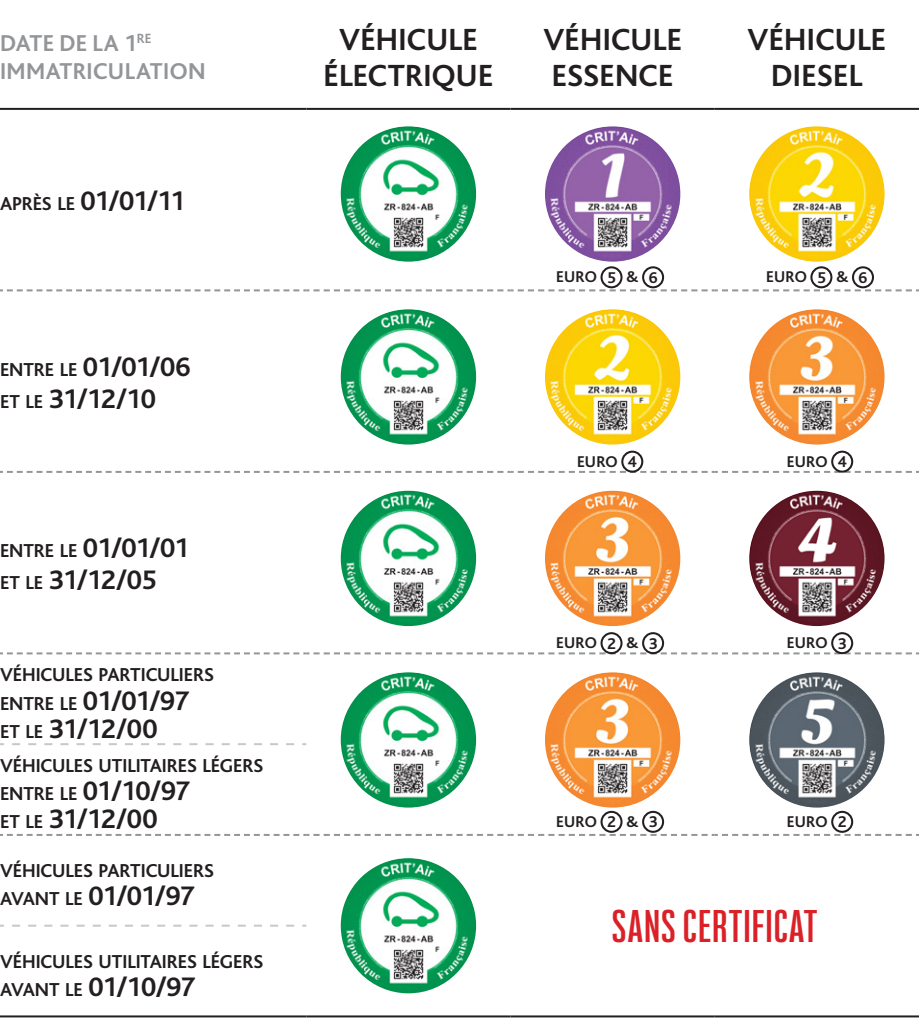
<style>
.page{position:relative;width:919px;height:1021px;background:#fff}
.page>*{position:absolute;margin:0;border:0;box-sizing:border-box;transform-origin:0 0}
.t1{font:700 40px "Bw Stretch";letter-spacing:.02em;color:#da2128}
.t2{font:700 32px/36px "Bliss";letter-spacing:.01em;color:#231f20;text-align:center}
.t3{font:700 28px/32px "Bliss";letter-spacing:-.04em;color:#231f20}
.t4{font:700 24px/28px "Bliss";letter-spacing:.015em;color:#939598}
.t5{font:700 19.6px/28px "Bliss";letter-spacing:-.005em;color:#231f20}
.t6{font:700 16.4px "Bliss";letter-spacing:.01em;color:#231f20}
.s1{font-size:19.6px}
.s2{font-size:28px}
</style>
<div class="page">
<hr style="left:306px;top:1015px;width:204px;height:2px;background:#231f20">
<hr style="left:510px;top:1015px;width:204px;height:2px;background:#231f20">
<hr style="left:714px;top:1015px;width:204px;height:2px;background:#231f20">
<svg style="left:0;top:289px;width:918px;height:2px"></svg>
<svg style="left:0;top:471px;width:918px;height:2px"></svg>
<svg style="left:0;top:652px;width:918px;height:2px"></svg>
<svg style="left:0;top:834px;width:918px;height:2px"></svg>
<hr style="left:0;top:108px;width:306px;height:2px;background:#231f20">
<hr style="left:306px;top:108px;width:204px;height:2px;background:#231f20">
<hr style="left:510px;top:108px;width:204px;height:2px;background:#231f20">
<hr style="left:714px;top:108px;width:204px;height:2px;background:#231f20">
<hr style="left:0;top:1015px;width:306px;height:2px;background:#231f20">
<svg style="left:12px;top:924px;width:294px;height:2px"></svg>
<svg style="left:12px;top:743px;width:294px;height:2px"></svg>
<img style="left:341px;top:126px;width:135px;height:136px;border-radius:68px">
<img style="left:545px;top:126px;width:135px;height:136px;border-radius:68px">
<img style="left:749px;top:126px;width:135px;height:136px;border-radius:68px">
<img style="left:341px;top:309px;width:135px;height:135px;border-radius:68px">
<img style="left:545px;top:309px;width:135px;height:135px;border-radius:68px">
<img style="left:749px;top:309px;width:135px;height:135px;border-radius:68px">
<img style="left:341px;top:490px;width:135px;height:136px;border-radius:68px">
<img style="left:545px;top:490px;width:135px;height:136px;border-radius:68px">
<img style="left:749px;top:490px;width:135px;height:136px;border-radius:68px">
<img style="left:341px;top:672px;width:135px;height:135px;border-radius:68px">
<img style="left:545px;top:672px;width:135px;height:135px;border-radius:68px">
<img style="left:749px;top:672px;width:135px;height:135px;border-radius:68px">
<img style="left:341px;top:858px;width:135px;height:135px;border-radius:68px">
<div style="left:600px;top:266px;width:22px;height:22px;border:2px solid #231f20;border-radius:50%"></div>
<div style="left:642px;top:266px;width:22px;height:22px;border:2px solid #231f20;border-radius:50%"></div>
<div style="left:621px;top:450px;width:22px;height:22px;border:2px solid #231f20;border-radius:50%"></div>
<div style="left:600px;top:632px;width:22px;height:22px;border:2px solid #231f20;border-radius:50%"></div>
<div style="left:642px;top:632px;width:22px;height:22px;border:2px solid #231f20;border-radius:50%"></div>
<div style="left:600px;top:810px;width:22px;height:22px;border:2px solid #231f20;border-radius:50%"></div>
<div style="left:642px;top:810px;width:22px;height:22px;border:2px solid #231f20;border-radius:50%"></div>
<div style="left:810px;top:266px;width:22px;height:22px;border:2px solid #231f20;border-radius:50%"></div>
<div style="left:851px;top:266px;width:22px;height:22px;border:2px solid #231f20;border-radius:50%"></div>
<div style="left:831px;top:450px;width:22px;height:22px;border:2px solid #231f20;border-radius:50%"></div>
<div style="left:831px;top:632px;width:22px;height:22px;border:2px solid #231f20;border-radius:50%"></div>
<div style="left:831px;top:810px;width:22px;height:22px;border:2px solid #231f20;border-radius:50%"></div>
<p class="t4" style="left:0;top:29px;width:207px">DATE DE LA 1<sup>RE<br></sup>IMMATRICULATION</p>
<p class="t2" style="left:323px;top:22px;width:171px">VÉHICULE<br>ÉLECTRIQUE</p>
<p class="t2" style="left:543px;top:22px;width:140px;text-align:left">VÉHICULE<br>ESSENCE</p>
<p class="t2" style="left:747px;top:22px;width:140px">VÉHICULE<br>DIESEL</p>
<p class="t3" style="left:0;top:186px;width:187px"><span class="s1">APRÈS LE</span> 01/01/11</p>
<p class="t3" style="left:0;top:351px;width:192px"><span class="s1">ENTRE LE</span> 01/01/06<br><span class="s1">ET LE</span> 31/12/10</p>
<p class="t3" style="left:0;top:533px;width:191px"><span class="s1">ENTRE LE</span> 01/01/01<br><span class="s1">ET LE</span> 31/12/05</p>
<p class="t5" style="left:0;top:661px;width:215px">VÉHICULES PARTICULIERS</p>
<p class="t3" style="left:0;top:687px;width:191px;line-height:28px"><span class="s1">ENTRE LE</span> 01/01/97<br><span class="s1">ET LE</span> 31/12/00</p>
<p class="t5" style="left:0;top:752px;width:265px">VÉHICULES UTILITAIRES LÉGERS<br>ENTRE LE <span class="s2">0</span><span class="s2">1/10/97</span></p>
<p class="t3" style="left:0;top:803px;width:159px"><span class="s1">ET LE</span> 31/12/00</p>
<p class="t5" style="left:0;top:857px;width:215px">VÉHICULES PARTICULIERS</p>
<p class="t3" style="left:0;top:880px;width:196px"><span class="s1">AVANT LE</span> 01/01/97</p>
<p class="t5" style="left:0;top:947px;width:265px">VÉHICULES UTILITAIRES LÉGERS</p>
<p class="t3" style="left:0;top:971px;width:197px"><span class="s1">AVANT LE</span> 01/10/97</p>
<p class="t6" style="left:556px;top:268px;width:42px">EURO</p>
<p class="t6" style="left:607px;top:269px;width:10px">5</p>
<p class="t6" style="left:626px;top:268px;width:14px">&amp;</p>
<p class="t6" style="left:648px;top:269px;width:10px">6</p>
<p class="t6" style="left:766px;top:268px;width:42px">EURO</p>
<p class="t6" style="left:816px;top:269px;width:10px">5</p>
<p class="t6" style="left:835px;top:268px;width:14px">&amp;</p>
<p class="t6" style="left:858px;top:269px;width:10px">6</p>
<p class="t6" style="left:577px;top:452px;width:42px">EURO</p>
<p class="t6" style="left:627px;top:453px;width:10px">4</p>
<p class="t6" style="left:786px;top:452px;width:42px">EURO</p>
<p class="t6" style="left:837px;top:453px;width:10px">4</p>
<p class="t6" style="left:556px;top:634px;width:42px">EURO</p>
<p class="t6" style="left:607px;top:634px;width:10px">2</p>
<p class="t6" style="left:626px;top:634px;width:14px">&amp;</p>
<p class="t6" style="left:648px;top:634px;width:10px">3</p>
<p class="t6" style="left:786px;top:634px;width:42px">EURO</p>
<p class="t6" style="left:837px;top:634px;width:10px">3</p>
<p class="t6" style="left:556px;top:812px;width:42px">EURO</p>
<p class="t6" style="left:607px;top:813px;width:10px">2</p>
<p class="t6" style="left:626px;top:812px;width:14px">&amp;</p>
<p class="t6" style="left:648px;top:813px;width:10px">3</p>
<p class="t6" style="left:786px;top:812px;width:42px">EURO</p>
<p class="t6" style="left:837px;top:813px;width:10px">2</p>
<p class="t1" style="left:612px;top:899px;width:207px">SANS CERTIFICAT</p>
</div>
